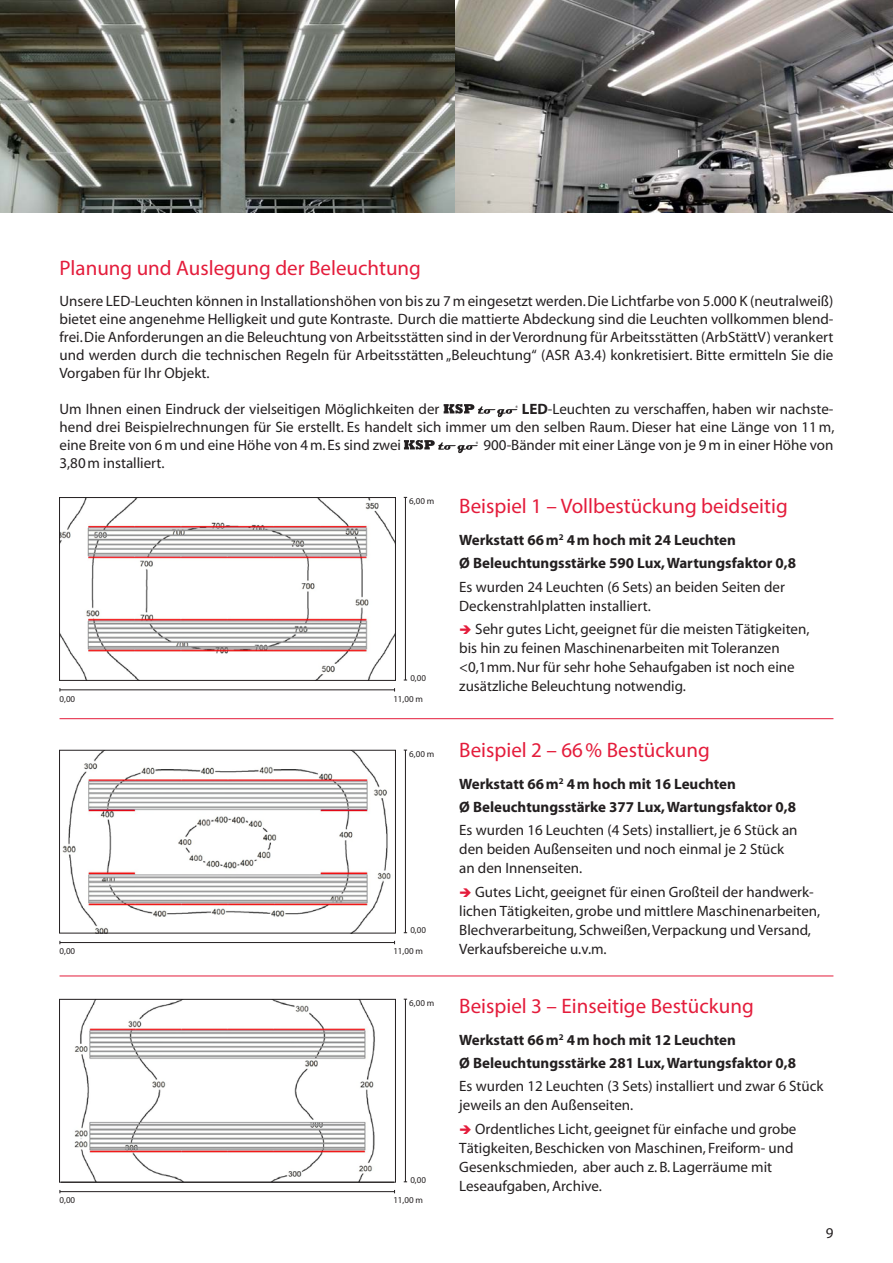
<style>
.page{position:relative;width:893px;height:1263px;background:#fff}
.page>*{position:absolute;margin:0;border:0;box-sizing:border-box;transform-origin:0 0}
.t1{font:21px "Myriad Pro";color:#e41c3b}
.t2{font:15px/19px "Myriad";color:#231f20}
.t3{font:700 15px/23.2px "Myriad";color:#231f20}
.t4{font:15px "Myriad Pro";color:#231f20}
.t5{font:9px "Myriad";color:#231f20}
.s1{font-weight:700}
.s2{color:#e41c3b}
</style>
<div class="page">
<img style="left:0;top:0;width:893px;height:213px">
<svg style="left:444px;top:404px;width:74px;height:13px"></svg>
<svg style="left:404px;top:440px;width:74px;height:13px"></svg>
<hr style="left:60px;top:718px;width:773px;height:1px;background:#e41c3b">
<hr style="left:60px;top:975px;width:773px;height:1px;background:#e41c3b">
<hr style="left:60px;top:1191px;width:335px;height:1px;background:#231f20">
<hr style="left:405px;top:999px;width:1px;height:183px;background:#231f20">
<img style="left:74px;top:1001px;width:301px;height:179px">
<div style="left:59px;top:999px;width:337px;height:183px;border:1px solid #231f20"></div>
<hr style="left:60px;top:942px;width:335px;height:1px;background:#231f20">
<hr style="left:405px;top:750px;width:1px;height:183px;background:#231f20">
<img style="left:62px;top:752px;width:329px;height:179px">
<div style="left:59px;top:750px;width:337px;height:183px;border:1px solid #231f20"></div>
<hr style="left:60px;top:689px;width:335px;height:1px;background:#231f20">
<hr style="left:405px;top:497px;width:1px;height:183px;background:#231f20">
<img style="left:61px;top:499px;width:333px;height:180px">
<div style="left:59px;top:497px;width:337px;height:184px;border:1px solid #231f20"></div>
<h1 class="t1" style="left:60px;top:255px;width:363px">Planung und Auslegung der Beleuchtung</h1>
<p class="t2" style="left:60px;top:293px;width:775px;line-height:18px;text-align:justify">Unsere LED-Leuchten können in Installationshöhen von bis zu 7m eingesetzt werden. Die Lichtfarbe von 5.000 K (neutralweiß) bietet eine angenehme Helligkeit und gute Kontraste. Durch die mattierte Abdeckung sind die Leuchten vollkommen blend&shy;frei. Die Anforderungen an die Beleuchtung von Arbeitsstätten sind in der Verordnung für Arbeitsstätten (ArbStättV) verankert und werden durch die technischen Regeln für Arbeitsstätten „Beleuchtung“ (ASR A3.4) konkretisiert. Bitte ermitteln Sie die Vorgaben für Ihr Objekt.</p>
<p class="t2" style="left:60px;top:400px;width:381px">Um Ihnen einen Eindruck der vielseitigen Möglichkeiten der</p>
<p class="t2" style="left:60px;top:401px;width:776px;line-height:18px;text-align:justify;text-indent:462px"><span class="s1">LED</span>-Leuchten zu verschaffen, haben wir nachste&shy;hend drei Beispielrechnungen für Sie erstellt. Es handelt sich immer um den selben Raum. Dieser hat eine Länge von 11m, eine Breite von 6m und eine Höhe von 4m. Es sind zwei</p>
<p class="t2" style="left:484px;top:436px;width:351px">900-Bänder mit einer Länge von je 9m in einer Höhe von</p>
<p class="t2" style="left:60px;top:454px;width:107px">3,80m installiert.</p>
<p class="t5" style="left:60px;top:694px;width:17px">0,00</p>
<p class="t5" style="left:409px;top:496px;width:27px">6,00 m</p>
<p class="t5" style="left:410px;top:673px;width:17px">0,00</p>
<p class="t5" style="left:393px;top:694px;width:31px">11,00 m</p>
<h1 class="t1" style="left:459px;top:493px;width:330px">Beispiel 1 – Vollbestückung beidseitig</h1>
<p class="t3" style="left:459px;top:529px;width:338px">Werkstatt 66m<sup>2</sup> 4m hoch mit 24 Leuchten<br>Ø Beleuchtungsstärke 590 Lux, Wartungsfaktor 0,8</p>
<p class="t2" style="left:459px;top:578px;width:327px">Es wurden 24 Leuchten (6 Sets) an beiden Seiten der<br>Deckenstrahlplatten installiert.</p>
<p class="t2" style="left:459px;top:620px;width:352px"><span class="s2">➔</span> Sehr gutes Licht, geeignet für die meisten Tätigkeiten, bis hin zu feinen Maschinenarbeiten mit Toleranzen &lt;0,1mm. Nur für sehr hohe Sehaufgaben ist noch eine zusätzliche Beleuchtung notwendig.</p>
<p class="t5" style="left:60px;top:947px;width:17px">0,00</p>
<p class="t5" style="left:409px;top:749px;width:27px">6,00 m</p>
<p class="t5" style="left:410px;top:926px;width:17px">0,00</p>
<p class="t5" style="left:393px;top:947px;width:31px">11,00 m</p>
<h1 class="t1" style="left:459px;top:737px;width:252px">Beispiel 2 – 66% Bestückung</h1>
<p class="t3" style="left:459px;top:772px;width:338px">Werkstatt 66m<sup>2</sup> 4m hoch mit 16 Leuchten<br>Ø Beleuchtungsstärke 377 Lux, Wartungsfaktor 0,8</p>
<p class="t2" style="left:459px;top:821px;width:340px">Es wurden 16 Leuchten (4 Sets) installiert, je 6 Stück an den beiden Außenseiten und noch einmal je 2 Stück an den Innenseiten.</p>
<p class="t2" style="left:459px;top:883px;width:363px"><span class="s2">➔</span> Gutes Licht, geeignet für einen Großteil der handwerk&shy;lichen Tätigkeiten, grobe und mittlere Maschinenarbeiten, Blechverarbeitung, Schweißen, Verpackung und Versand, Verkaufsbereiche u.v.m.</p>
<p class="t5" style="left:409px;top:998px;width:27px">6,00 m</p>
<p class="t5" style="left:410px;top:1175px;width:17px">0,00</p>
<h1 class="t1" style="left:459px;top:993px;width:296px">Beispiel 3 – Einseitige Bestückung</h1>
<p class="t3" style="left:459px;top:1029px;width:338px">Werkstatt 66m<sup>2</sup> 4m hoch mit 12 Leuchten<br>Ø Beleuchtungsstärke 281 Lux, Wartungsfaktor 0,8</p>
<p class="t2" style="left:459px;top:1077px;width:366px">Es wurden 12 Leuchten (3 Sets) installiert und zwar 6 Stück jeweils an den Außenseiten.</p>
<p class="t2" style="left:459px;top:1120px;width:339px"><span class="s2">➔</span> Ordentliches Licht, geeignet für einfache und grobe Tätigkeiten, Beschicken von Maschinen, Freiform- und Gesenkschmieden, aber auch z. B. Lagerräume mit Leseaufgaben, Archive.</p>
<p class="t5" style="left:60px;top:1196px;width:17px">0,00</p>
<p class="t5" style="left:393px;top:1196px;width:31px">11,00 m</p>
<p class="t4" style="left:826px;top:1224px;width:9px">9</p>
</div>
